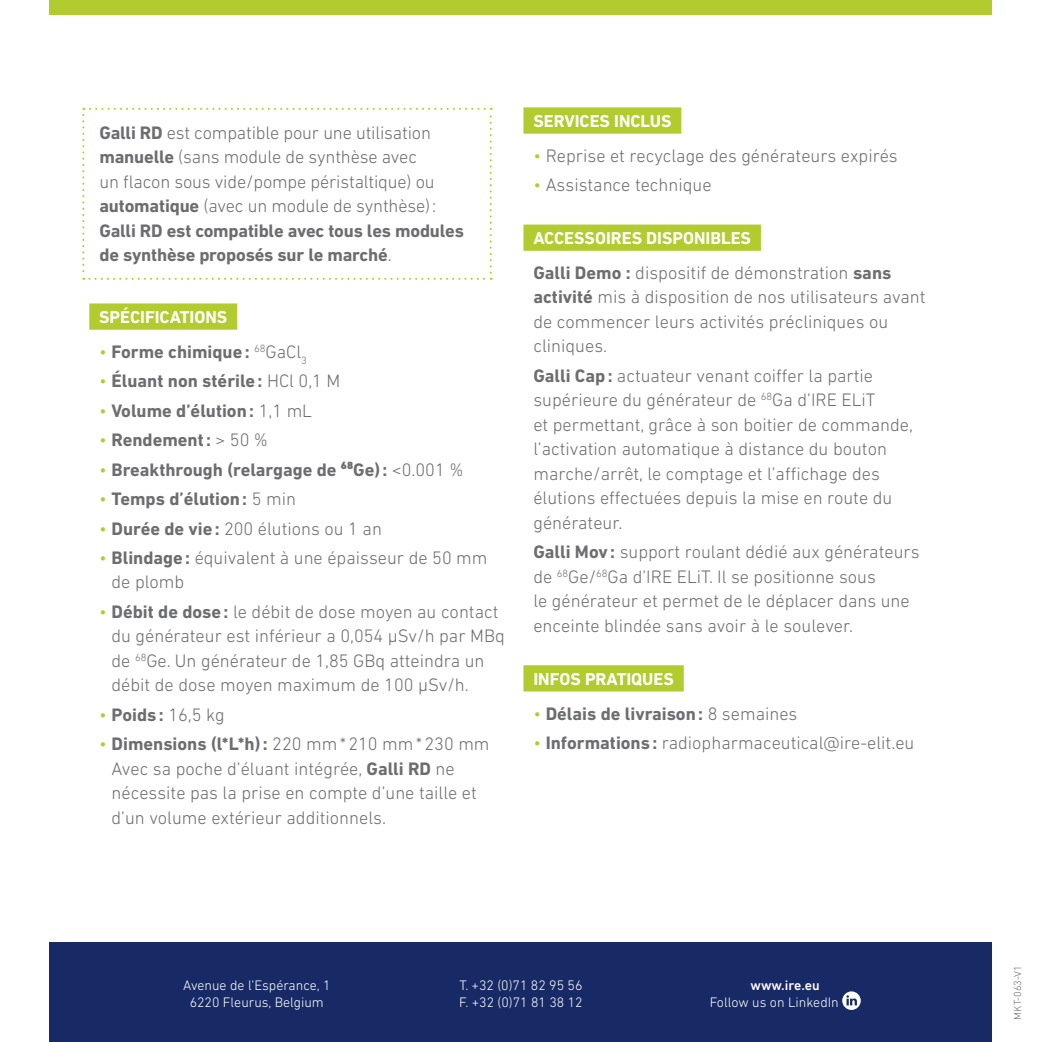
<style>
.page{position:relative;width:1042px;height:1042px;background:#fff}
.page>*{position:absolute;margin:0;border:0;box-sizing:border-box;transform-origin:0 0}
.t1{font:300 18.38px/24.5px "DIN Next LT Pro";color:#6c6d70}
.t2{font:700 18.38px "DIN Next LT Pro";color:#6c6d70}
.t3{font:700 17.5px "DIN Next LT Pro";color:#fff}
.t4{font:300 14px/17.5px "DIN Next LT Pro";color:#fff;text-align:center}
.t5{font:500 14px "DIN Next LT Pro";color:#fff}
.t6{font:300 10.5px "DIN Next LT Pro";color:#6c6d70}
.s1{font-weight:700}
.s2{font-weight:300;color:#b2cc2f}
.s3{font-weight:300}
.s4{color:#b2cc2f}
</style>
<div class="page">
<div style="left:50px;top:0;width:942px;height:15px;background:#b2cc2f"></div>
<div style="left:50px;top:943px;width:942px;height:99px;background:#182a65"></div>
<svg style="left:842px;top:991px;width:19px;height:19px"></svg>
<div style="left:89px;top:303px;width:148px;height:27px;background:#b2cc2f"></div>
<div style="left:523px;top:107px;width:158px;height:27px;background:#b2cc2f"></div>
<div style="left:523px;top:225px;width:238px;height:26px;background:#b2cc2f"></div>
<div style="left:523px;top:665px;width:161px;height:26px;background:#b2cc2f"></div>
<svg style="left:82px;top:108px;width:410px;height:172px"></svg>
<p class="t1" style="left:99px;top:120px;width:366px"><span class="s1">Galli RD</span> est compatible pour une utilisation <span class="s1">manuelle</span> (sans module de synthèse avec<br>un flacon sous vide/pompe péristaltique) ou <span class="s1">automatique</span> (avec un module de synthèse):<br><span class="s1">Galli RD est compatible avec tous les modules de synthèse proposés sur le marché</span>.</p>
<p class="t3" style="left:99px;top:307px;width:130px">SPÉCIFICATIONS</p>
<p class="t2" style="left:99px;top:341px;width:209px"><span class="s2">•</span> Forme chimique: <sup>68</sup><span class="s3">GaCl</span><sub>3</sub></p>
<p class="t2" style="left:99px;top:370px;width:243px"><span class="s2">•</span> Éluant non stérile: <span class="s3">HCl 0,1 M</span></p>
<p class="t2" style="left:99px;top:400px;width:214px"><span class="s2">•</span> Volume d’élution: <span class="s3">1,1 mL</span></p>
<p class="t2" style="left:99px;top:429px;width:170px"><span class="s2">•</span> Rendement: <span class="s3">&gt; 50 %</span></p>
<p class="t2" style="left:99px;top:458px;width:366px"><span class="s2">•</span> Breakthrough (relargage de <sup>68</sup>Ge): <span class="s3">&lt;0.001 %</span></p>
<p class="t2" style="left:99px;top:488px;width:198px"><span class="s2">•</span> Temps d’élution: <span class="s3">5 min</span></p>
<p class="t1" style="left:99px;top:516px;width:284px"><span class="s4">•</span> <span class="s1">Durée de vie:</span> 200 élutions ou 1 an</p>
<p class="t1" style="left:112px;top:545px;width:377px;text-indent:-12px"><span class="s4">•</span> <span class="s1">Blindage:</span> équivalent à une épaisseur de 50 mm de plomb</p>
<p class="t1" style="left:112px;top:599px;width:395px;text-indent:-12px"><span class="s4">•</span> <span class="s1">Débit de dose:</span> le débit de dose moyen au contact du générateur est inférieur a 0,054 μSv/h par MBq de <sup>68</sup>Ge. Un générateur de 1,85 GBq atteindra un débit de dose moyen maximum de 100 μSv/h.</p>
<p class="t2" style="left:99px;top:704px;width:127px"><span class="s2">•</span> Poids: <span class="s3">16,5 kg</span></p>
<p class="t1" style="left:112px;top:732px;width:379px;text-indent:-12px"><span class="s4">•</span> <span class="s1">Dimensions (l*L*h):</span> 220 mm*210 mm*230 mm Avec sa poche d’éluant intégrée, <span class="s1">Galli RD</span> ne nécessite pas la prise en compte d’une taille et d’un volume extérieur additionnels.</p>
<p class="t3" style="left:533px;top:111px;width:140px">SERVICES INCLUS</p>
<p class="t1" style="left:533px;top:143px;width:366px"><span class="s4">•</span> Reprise et recyclage des générateurs expirés</p>
<p class="t1" style="left:533px;top:172px;width:180px"><span class="s4">•</span> Assistance technique</p>
<p class="t3" style="left:533px;top:228px;width:219px">ACCESSOIRES DISPONIBLES</p>
<p class="t1" style="left:533px;top:260px;width:394px"><span class="s1">Galli Demo :</span> dispositif de démonstration <span class="s1">sans activité</span> mis à disposition de nos utilisateurs avant de commencer leurs activités précliniques ou cliniques.</p>
<p class="t1" style="left:533px;top:363px;width:381px"><span class="s1">Galli Cap:</span> actuateur venant coiffer la partie supérieure du générateur de <sup>68</sup>Ga d’IRE ELiT<br>et permettant, grâce à son boitier de commande, l’activation automatique à distance du bouton marche/arrêt, le comptage et l’affichage des élutions effectuées depuis la mise en route du générateur.</p>
<p class="t1" style="left:533px;top:539px;width:388px"><span class="s1">Galli Mov:</span> support roulant dédié aux générateurs de <sup>68</sup>Ge/<sup>68</sup>Ga d’IRE ELiT. Il se positionne sous<br>le générateur et permet de le déplacer dans une enceinte blindée sans avoir à le soulever.</p>
<p class="t3" style="left:533px;top:669px;width:142px">INFOS PRATIQUES</p>
<p class="t2" style="left:533px;top:702px;width:266px"><span class="s2">•</span> Délais de livraison: <span class="s3">8 semaines</span></p>
<p class="t1" style="left:533px;top:730px;width:382px"><span class="s4">•</span> <span class="s1">Informations:</span> radiopharmaceutical@ire-elit.eu</p>
<p class="t4" style="left:183px;top:976px;width:149px">Avenue de l’Espérance, 1<br>6220 Fleurus, Belgium</p>
<p class="t4" style="left:459px;top:976px;width:125px;text-align:left">T. +32 (0)71 82 95 56<br>F. +32 (0)71 81 38 12</p>
<p class="t5" style="left:750px;top:977px;width:71px">www.ire.eu</p>
<p class="t4" style="left:710px;top:994px;width:131px">Follow us on LinkedIn</p>
<p class="t6" style="left:1011px;top:1019px;width:56px;rotate:-90deg">MKT-063-V1</p>
</div>
